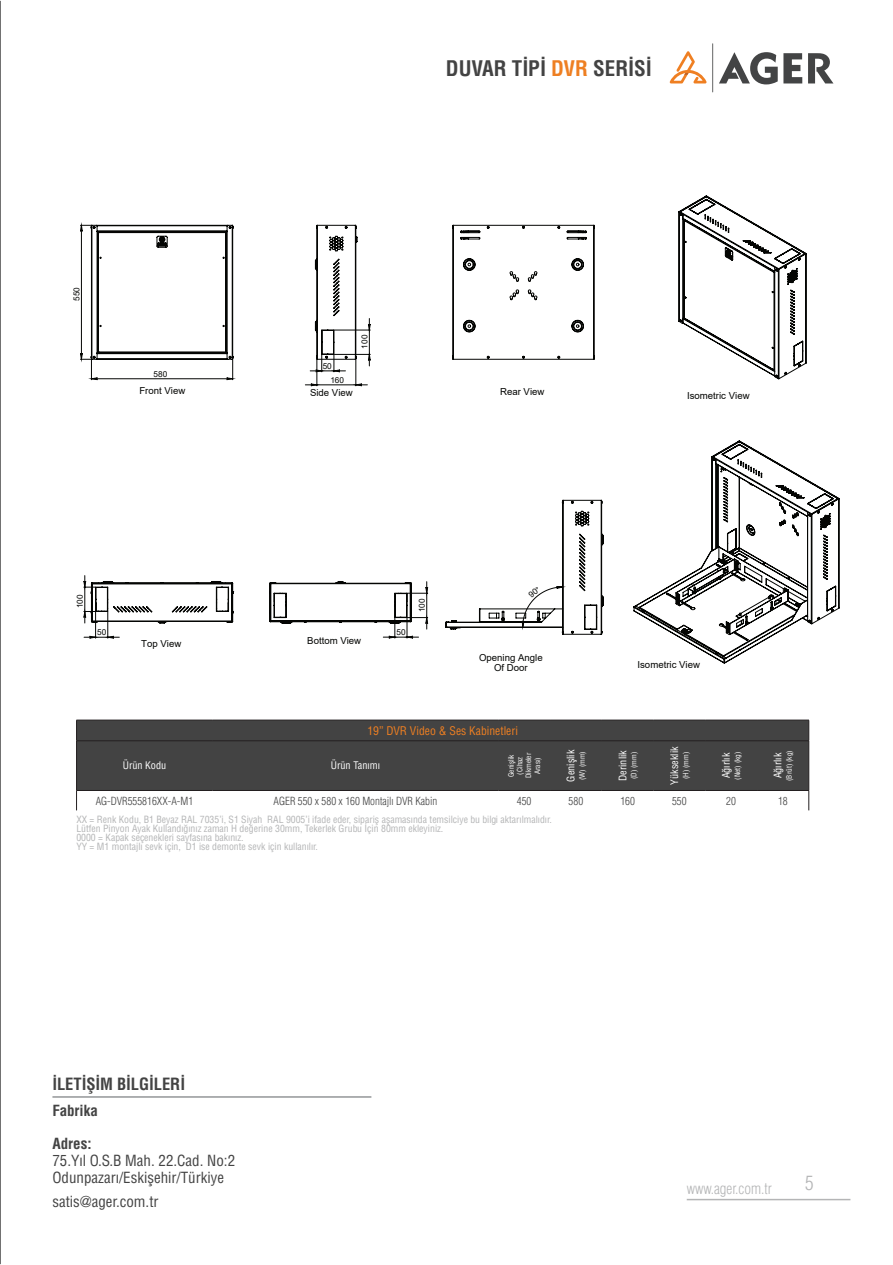
<style>
.page{position:relative;width:893px;height:1265px;background:#fff}
.page>*{position:absolute;margin:0;border:0;box-sizing:border-box;transform-origin:0 0}
.t1{font:21px "Helvetica Cond Bold Tr";color:#434343}
.t2{font:19.5px "Helvetica Condensed Light Tr";color:#b4b5b6}
.t3{font:16.5px "Helvetica Cond Bold Tr";color:#434343}
.t4{font:15px/16.5px "Helvetica Cond Normal Tr";color:#434343}
.t5{font:15px "Helvetica Condensed Light Tr";color:#b4b5b6}
.t6{font:15px "Helvetica Cond Bold Tr";color:#434343}
.t7{font:11.7px "Helvetica Cond Normal Tr";color:#ee7f22}
.t8{font:10.95px "Helvetica Condensed Light Tr";color:#434343}
.t9{font:10.2px "Helvetica Cond Normal Tr";color:#fff}
.t10{font:9.75px/9px "Helvetica Cond Normal Tr";color:#b4b5b6}
.t11{font:9.6px/10.6px "Arial";color:#040503;text-align:center}
.t12{font:8.25px "Arial";color:#040503}
.t13{font:7.35px/8.7px "Helvetica Cond Normal Tr";color:#fff;text-align:center}
.s1{color:#ee7f22}
</style>
<div class="page">
<hr style="left:0;top:1px;width:1px;height:1263px;background:#434343">
<hr style="left:52px;top:1096px;width:319px;height:1px;background:#939698">
<div style="left:77px;top:721px;width:731px;height:69px;background:#434343"></div>
<hr style="left:76px;top:740px;width:137px;height:1px;background:#231f20">
<hr style="left:213px;top:740px;width:285px;height:1px;background:#231f20">
<hr style="left:498px;top:740px;width:52px;height:1px;background:#231f20">
<hr style="left:550px;top:740px;width:52px;height:1px;background:#231f20">
<hr style="left:602px;top:740px;width:51px;height:1px;background:#231f20">
<hr style="left:653px;top:740px;width:52px;height:1px;background:#231f20">
<hr style="left:705px;top:740px;width:52px;height:1px;background:#231f20">
<hr style="left:757px;top:740px;width:52px;height:1px;background:#231f20">
<hr style="left:76px;top:790px;width:137px;height:1px;background:#231f20">
<hr style="left:213px;top:790px;width:285px;height:1px;background:#231f20">
<hr style="left:498px;top:790px;width:52px;height:1px;background:#231f20">
<hr style="left:550px;top:790px;width:52px;height:1px;background:#231f20">
<hr style="left:602px;top:790px;width:51px;height:1px;background:#231f20">
<hr style="left:653px;top:790px;width:52px;height:1px;background:#231f20">
<hr style="left:705px;top:790px;width:52px;height:1px;background:#231f20">
<hr style="left:757px;top:790px;width:52px;height:1px;background:#231f20">
<svg style="left:808px;top:721px;width:1px;height:19px"></svg>
<hr style="left:76px;top:720px;width:137px;height:1px;background:#231f20">
<svg style="left:76px;top:720px;width:1px;height:20px"></svg>
<hr style="left:213px;top:720px;width:285px;height:1px;background:#231f20">
<hr style="left:498px;top:720px;width:52px;height:1px;background:#231f20">
<hr style="left:550px;top:720px;width:52px;height:1px;background:#231f20">
<hr style="left:602px;top:720px;width:51px;height:1px;background:#231f20">
<hr style="left:653px;top:720px;width:52px;height:1px;background:#231f20">
<hr style="left:705px;top:720px;width:52px;height:1px;background:#231f20">
<hr style="left:757px;top:720px;width:52px;height:1px;background:#231f20">
<hr style="left:76px;top:741px;width:1px;height:49px;background:#231f20">
<hr style="left:808px;top:741px;width:1px;height:49px;background:#231f20">
<svg style="left:76px;top:790px;width:1px;height:20px"></svg>
<svg style="left:808px;top:791px;width:1px;height:19px"></svg>
<svg style="left:80px;top:225px;width:290px;height:161px"></svg>
<svg style="left:679px;top:196px;width:127px;height:183px"></svg>
<svg style="left:269px;top:581px;width:159px;height:57px"></svg>
<svg style="left:84px;top:575px;width:149px;height:63px"></svg>
<svg style="left:452px;top:225px;width:143px;height:134px"></svg>
<svg style="left:634px;top:440px;width:205px;height:224px"></svg>
<hr style="left:687px;top:1198px;width:163px;height:2px;background:#b4b5b6">
<hr style="left:712px;top:43px;width:1px;height:49px;background:#434445">
<svg style="left:808px;top:53px;width:25px;height:30px"></svg>
<svg style="left:719px;top:52px;width:83px;height:32px"></svg>
<svg style="left:670px;top:51px;width:36px;height:32px"></svg>
<svg style="left:445px;top:500px;width:158px;height:134px"></svg>
<h1 class="t1" style="left:446px;top:55px;width:207px">DUVAR TİPİ <span class="s1">DVR</span> SERİSİ</h1>
<p class="t12" style="left:71px;top:301px;width:15px;rotate:-90deg">550</p>
<p class="t12" style="left:154px;top:368px;width:15px">580</p>
<p class="t11" style="left:139px;top:385px;width:47px">Front View</p>
<p class="t12" style="left:359px;top:348px;width:15px;rotate:-90deg">100</p>
<p class="t12" style="left:323px;top:360px;width:11px">50</p>
<p class="t11" style="left:310px;top:387px;width:44px">Side View</p>
<p class="t11" style="left:687px;top:390px;width:64px">Isometric View</p>
<p class="t12" style="left:330px;top:374px;width:15px">160</p>
<p class="t11" style="left:500px;top:386px;width:46px">Rear View</p>
<p class="t12" style="left:74px;top:608px;width:15px;rotate:-90deg">100</p>
<p class="t12" style="left:97px;top:627px;width:11px">50</p>
<p class="t11" style="left:141px;top:638px;width:42px">Top View</p>
<p class="t11" style="left:307px;top:635px;width:55px">Bottom View</p>
<p class="t12" style="left:396px;top:626px;width:11px">50</p>
<p class="t12" style="left:416px;top:612px;width:15px;rotate:-90deg">100</p>
<p class="t11" style="left:479px;top:652px;width:65px">Opening Angle<br>Of Door</p>
<p class="t11" style="left:637px;top:659px;width:64px">Isometric View</p>
<p class="t7" style="left:367px;top:723px;width:152px">19” DVR Video &amp; Ses Kabinetleri</p>
<p class="t9" style="left:123px;top:759px;width:45px">Ürün Kodu</p>
<p class="t9" style="left:331px;top:759px;width:51px">Ürün Tanımı</p>
<p class="t13" style="left:507px;top:778px;width:27px;rotate:-90deg">Genişlik (Cihaz<br>Dikmeler<br>Arası)</p>
<p class="t9" style="left:564px;top:781px;width:33px;rotate:-90deg">Genişlik</p>
<p class="t13" style="left:578px;top:780px;width:30px;rotate:-90deg">(W) (mm)</p>
<p class="t9" style="left:616px;top:781px;width:32px;rotate:-90deg">Derinlik</p>
<p class="t13" style="left:629px;top:779px;width:29px;rotate:-90deg">(D) (mm)</p>
<p class="t9" style="left:668px;top:784px;width:40px;rotate:-90deg">Yükseklik</p>
<p class="t13" style="left:681px;top:779px;width:29px;rotate:-90deg">(H) (mm)</p>
<p class="t9" style="left:720px;top:778px;width:27px;rotate:-90deg">Ağırlık</p>
<p class="t13" style="left:733px;top:779px;width:30px;rotate:-90deg">(Net) (kg)</p>
<p class="t9" style="left:771px;top:778px;width:27px;rotate:-90deg">Ağırlık</p>
<p class="t13" style="left:785px;top:781px;width:32px;rotate:-90deg">(Brüt) (kg)</p>
<p class="t8" style="left:96px;top:794px;width:99px">AG-DVR555816XX-A-M1</p>
<p class="t8" style="left:274px;top:794px;width:165px">AGER 550 x 580 x 160 Montajlı DVR Kabin</p>
<p class="t8" style="left:517px;top:794px;width:16px">450</p>
<p class="t8" style="left:569px;top:794px;width:16px">580</p>
<p class="t8" style="left:620px;top:794px;width:16px">160</p>
<p class="t8" style="left:672px;top:794px;width:16px">550</p>
<p class="t8" style="left:726px;top:794px;width:11px">20</p>
<p class="t8" style="left:778px;top:794px;width:11px">18</p>
<p class="t10" style="left:76px;top:814px;width:477px">XX = Renk Kodu, B1 Beyaz RAL 7035’i, S1 Siyah RAL 9005’i ifade eder, sipariş aşamasında temsilciye bu bilgi aktarılmalıdır.<br>Lütfen Pinyon Ayak Kullandığınız zaman H değerine 30mm, Tekerlek Grubu İçin 80mm ekleyiniz.<br>0000 = Kapak seçenekleri sayfasına bakınız.<br>YY = M1 montajlı sevk için, D1 ise demonte sevk için kullanılır.</p>
<h3 class="t3" style="left:52px;top:1074px;width:134px">İLETİŞİM BİLGİLERİ</h3>
<h3 class="t6" style="left:52px;top:1102px;width:47px">Fabrika</h3>
<h3 class="t6" style="left:52px;top:1135px;width:41px">Adres:</h3>
<h3 class="t4" style="left:52px;top:1152px;width:184px">75.Yıl O.S.B Mah. 22.Cad. No:2<br>Odunpazarı/Eskişehir/Türkiye</h3>
<h3 class="t4" style="left:52px;top:1193px;width:108px">satis@ager.com.tr</h3>
<h3 class="t5" style="left:687px;top:1179px;width:87px">www.ager.com.tr</h3>
<h2 class="t2" style="left:805px;top:1171px;width:10px">5</h2>
</div>
